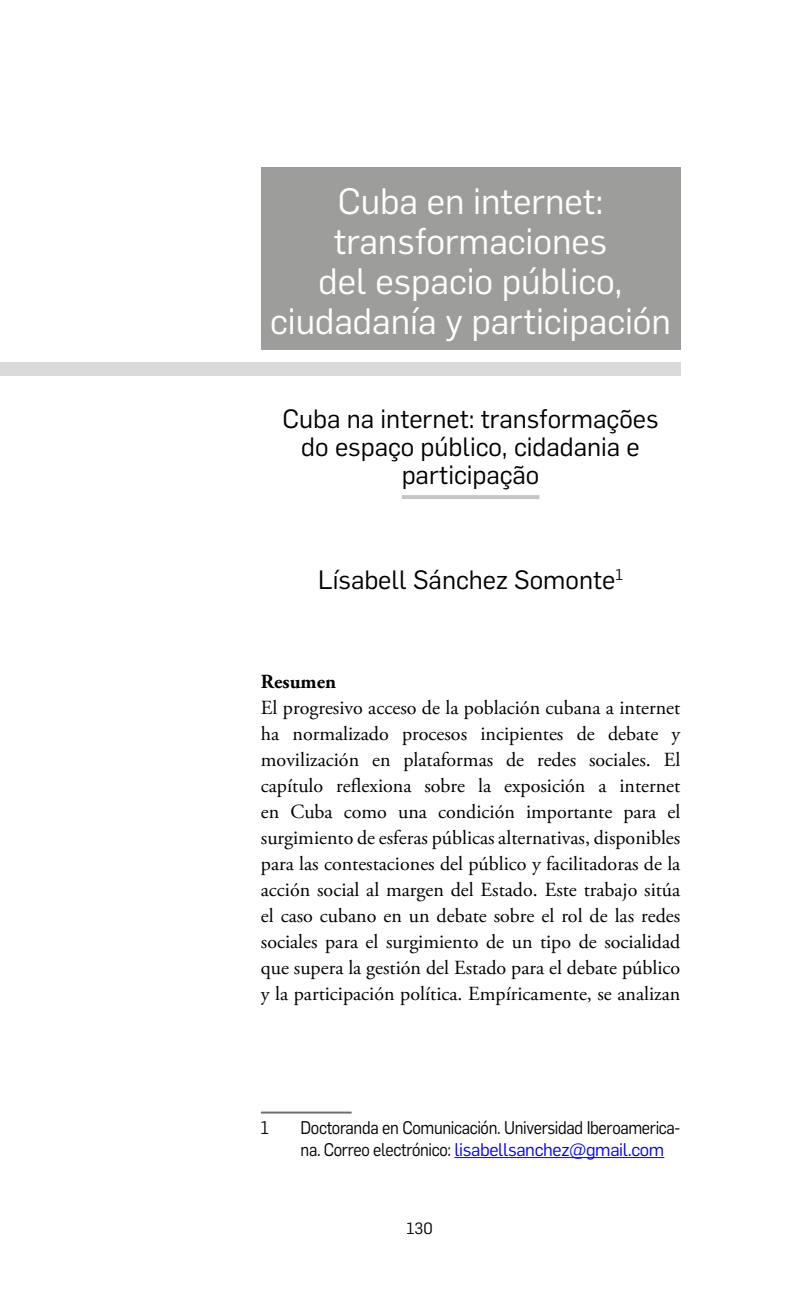
<style>
.page{position:relative;width:794px;height:1304px;background:#fff}
.page>*{position:absolute;margin:0;border:0;box-sizing:border-box;transform-origin:0 0}
.t1{font:36px/40px "Flama";color:#fff;text-align:center}
.t2{font:26px/28px "Flama";color:#000;text-align:center}
.t3{font:20px/26px "Adobe Garamond Pro";color:#000;text-align:justify}
.t4{font:700 20px "Adobe Garamond Pro";color:#000}
.t5{font:18px/21.6px "Flama";letter-spacing:-.02em;color:#000;scale:.9 1}
.t6{font:16px "Flama";color:#000}
.s1{color:#00f}
</style>
<div class="page">
<div style="left:261px;top:168px;width:419px;height:182px;background:#9d9d9c"></div>
<div style="left:0;top:363px;width:680px;height:13px;background:#dadada"></div>
<hr style="left:402px;top:495px;width:137px;height:4px;background:#c6c6c6">
<hr style="left:261px;top:1112px;width:90px;height:2px;background:#706f6f">
<hr style="left:454px;top:1157px;width:210px;height:1px;background:#00f">
<h1 class="t1" style="left:270px;top:179px;width:402px">Cuba en internet: transformaciones<br>del espacio público, ciudadanía y participación</h1>
<h2 class="t2" style="left:283px;top:403px;width:377px">Cuba na internet: transformações do espaço público, cidadania e participação</h2>
<h2 class="t2" style="left:318px;top:564px;width:306px">Lísabell Sánchez Somonte<sup>1</sup></h2>
<p class="t4" style="left:261px;top:670px;width:77px">Resumen</p>
<p class="t3" style="left:261px;top:695px;width:421px">El progresivo acceso de la población cubana a internet ha normalizado procesos incipientes de debate y movilización en plataformas de redes sociales. El capítulo reflexiona sobre la exposición a internet en Cuba como una condición importante para el surgimiento de esferas públicas alternativas, disponibles para las contestaciones del público y facilitadoras de la acción social al margen del Estado. Este trabajo sitúa el caso cubano en un debate sobre el rol de las redes sociales para el surgimiento de un tipo de socialidad que supera la gestión del Estado para el debate público y la participación política. Empíricamente, se analizan</p>
<p class="t5" style="left:261px;top:1116px;width:11px">1</p>
<p class="t5" style="left:300px;top:1116px;width:423px">Doctoranda en Comunicación. Universidad Iberoamerica&shy;na. Correo electrónico: <span class="s1">lisabellsanchez@gmail.com</span></p>
<p class="t6" style="left:406px;top:1217px;width:28px">130</p>
</div>
